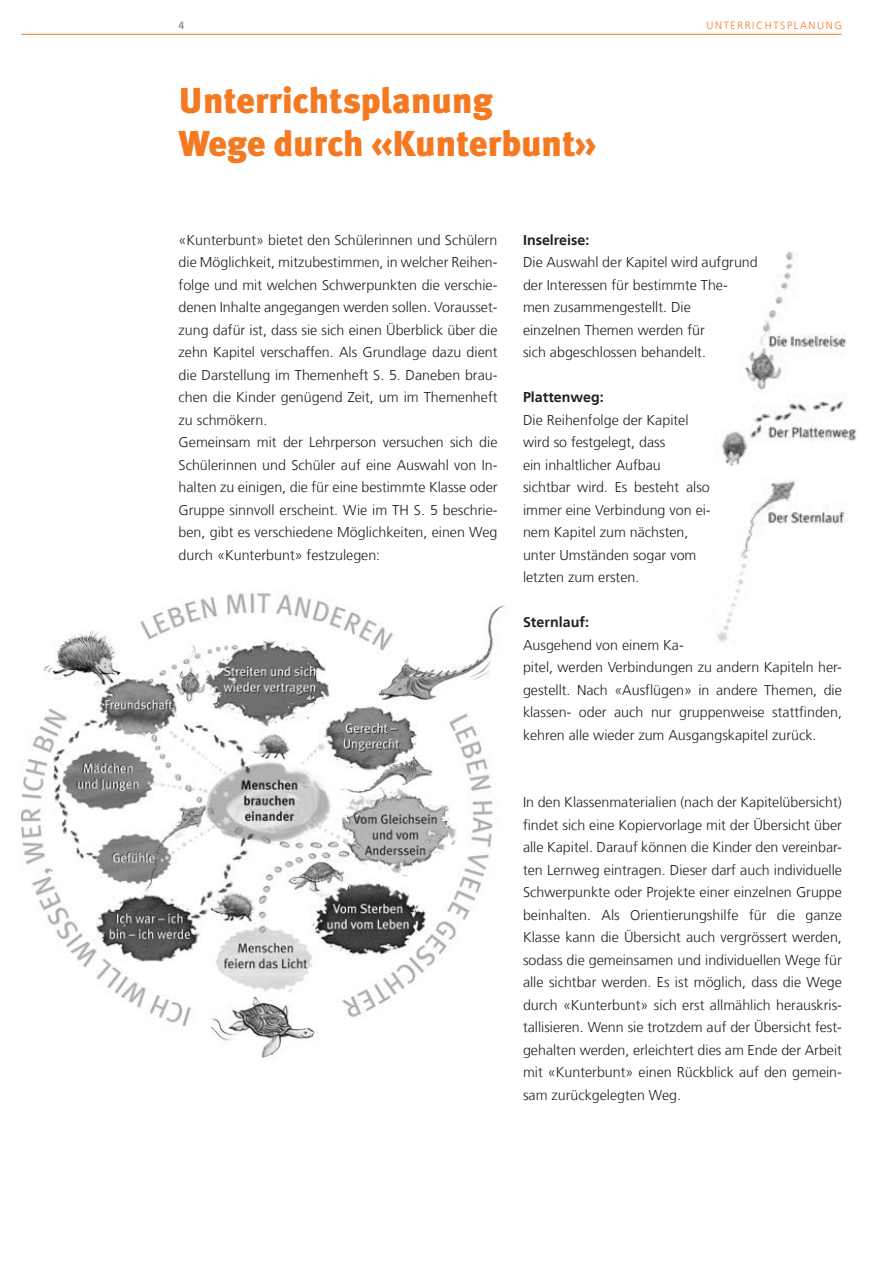
<style>
.page{position:relative;width:893px;height:1263px;background:#fff}
.page>*{position:absolute;margin:0;border:0;box-sizing:border-box;transform-origin:0 0}
.t1{font:900 36px/43.2px "Meta Plus";color:#f47921}
.t2{font:300 14.25px/22.5px "Frutiger LT45";color:#231f20}
.t3{font:300 14.25px "Frutiger LT45";color:#231f20}
.t4{font:300 10.5px "Frutiger LT45";letter-spacing:.15em;color:#f47921}
.t5{font:300 10.5px "Frutiger LT45";color:#939598}
</style>
<div class="page">
<img style="left:21px;top:592px;width:486px;height:467px">
<svg style="left:497px;top:641px;width:10px;height:224px"></svg>
<hr style="left:21px;top:34px;width:821px;height:1px;background:#f47921">
<img style="left:717px;top:251px;width:140px;height:392px">
<p class="t5" style="left:179px;top:20px;width:7px">4</p>
<p class="t4" style="left:707px;top:20px;width:137px">UNTERRICHTSPLANUNG</p>
<h1 class="t1" style="left:179px;top:79px;width:419px">Unterrichtsplanung<br>Wege durch «Kunterbunt»</h1>
<p class="t2" style="left:179px;top:229px;width:320px">«Kunterbunt» bietet den Schülerinnen und Schülern die Möglichkeit, mitzubestimmen, in welcher Reihen&shy;folge und mit welchen Schwerpunkten die verschie&shy;denen Inhalte angegangen werden sollen. Vorausset&shy;zung dafür ist, dass sie sich einen Überblick über die zehn Kapitel verschaffen. Als Grundlage dazu dient die Darstellung im Themenheft S. 5. Daneben brau&shy;chen die Kinder genügend Zeit, um im Themenheft zu schmökern.<br>Gemeinsam mit der Lehrperson versuchen sich die Schülerinnen und Schüler auf eine Auswahl von In&shy;halten zu einigen, die für eine bestimmte Klasse oder Gruppe sinnvoll erscheint. Wie im TH S. 5 beschrie&shy;ben, gibt es verschiedene Möglichkeiten, einen Weg durch «Kunterbunt» festzulegen:</p>
<p class="t3" style="left:523px;top:231px;width:68px">Inselreise:</p>
<p class="t2" style="left:523px;top:251px;width:236px">Die Auswahl der Kapitel wird aufgrund der Interessen für bestimmte The&shy;men zusammengestellt. Die<br>einzelnen Themen werden für<br>sich abgeschlossen behandelt.</p>
<p class="t3" style="left:523px;top:389px;width:82px">Plattenweg:</p>
<p class="t2" style="left:523px;top:409px;width:189px">Die Reihenfolge der Kapitel wird so festgelegt, dass<br>ein inhaltlicher Aufbau sichtbar wird. Es besteht also immer eine Verbindung von ei&shy;nem Kapitel zum nächsten, unter Umständen sogar vom letzten zum ersten.</p>
<p class="t3" style="left:523px;top:614px;width:67px">Sternlauf:</p>
<p class="t2" style="left:523px;top:634px;width:320px">Ausgehend von einem Ka-<br>pitel, werden Verbindungen zu andern Kapiteln her&shy;gestellt. Nach «Ausflügen» in andere Themen, die klassen- oder auch nur gruppenweise stattfinden, kehren alle wieder zum Ausgangskapitel zurück.</p>
<p class="t2" style="left:523px;top:791px;width:320px;text-align:justify">In den Klassenmaterialien (nach der Kapitelübersicht) findet sich eine Kopiervorlage mit der Übersicht über alle Kapitel. Darauf können die Kinder den vereinbar&shy;ten Lernweg eintragen. Dieser darf auch individuelle Schwerpunkte oder Projekte einer einzelnen Gruppe beinhalten. Als Orientierungshilfe für die ganze Klasse kann die Übersicht auch vergrössert werden, sodass die gemeinsamen und individuellen Wege für alle sichtbar werden. Es ist möglich, dass die Wege durch «Kunterbunt» sich erst allmählich herauskris&shy;tallisieren. Wenn sie trotzdem auf der Übersicht fest&shy;gehalten werden, erleichtert dies am Ende der Arbeit mit «Kunterbunt» einen Rückblick auf den gemein&shy;sam zurückgelegten Weg.</p>
</div>
